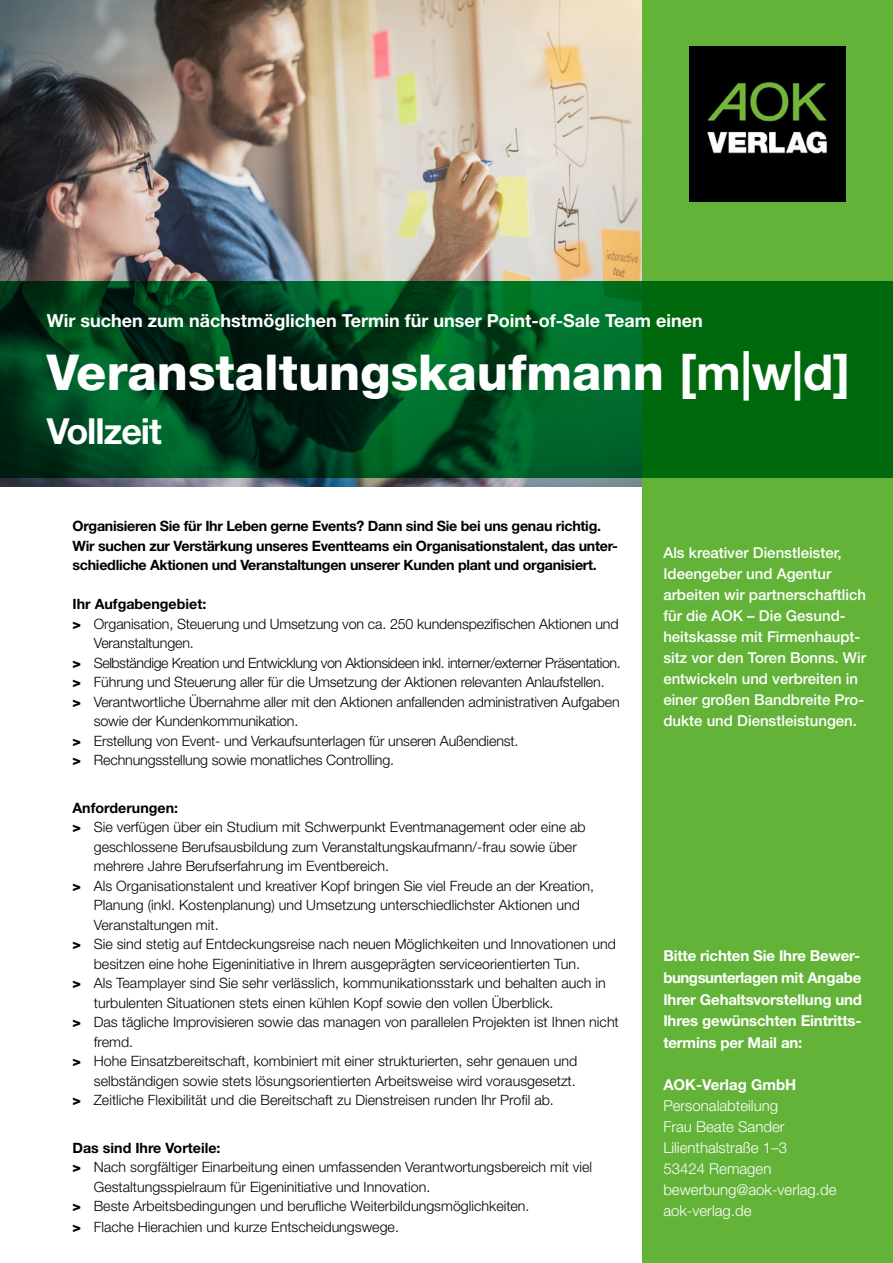
<style>
.page{position:relative;width:893px;height:1263px;background:#fff}
.page>*{position:absolute;margin:0;border:0;box-sizing:border-box;transform-origin:0 0}
.t1{font:800 49.5px "Helvetica Neue LT Std";color:#fff}
.t2{font:700 36px "Helvetica Neue LT Std";letter-spacing:-.03em;color:#fff}
.t3{font:700 18px "Helvetica Neue LT Std";color:#fff}
.t4{font:500 15px/21px "Helvetica Neue LT Std";color:#fff}
.t5{font:700 15px/21.8px "Helvetica Neue LT Std";letter-spacing:-.01em;color:#fff}
.t6{font:300 15px/21px "Helvetica Neue LT Std";color:#fff}
.t7{font:300 14.25px "Helvetica Neue LT Std";color:#000}
.t8{font:700 14.25px/19.5px "Helvetica Neue LT Std";letter-spacing:-.02em;color:#000}
.t9{font:300 14.25px "Helvetica Neue LT Std";letter-spacing:-.03em;color:#000}
.t10{font:700 14.25px "Helvetica Neue LT Std";color:#000}
.s1{font-weight:700}
.s2{font-weight:800}
</style>
<div class="page">
<img style="left:0;top:0;width:642px;height:486px">
<div style="left:642px;top:511px;width:251px;height:752px;background:#63b339"></div>
<div style="left:642px;top:0;width:251px;height:523px;background:#63b339"></div>
<img style="left:690px;top:47px;width:155px;height:155px">
<svg style="left:0;top:281px;width:893px;height:196px;background:#00511a"></svg>
<p class="t3" style="left:47px;top:310px;width:657px">Wir suchen zum nächstmöglichen Termin für unser Point-of-Sale Team einen</p>
<h1 class="t1" style="left:47px;top:343px;width:805px">Veranstaltungskaufmann <span class="s1">[m|w|d]</span></h1>
<h2 class="t2" style="left:47px;top:409px;width:117px">Vollzeit</h2>
<p class="t8" style="left:73px;top:516px;width:547px">Organisieren Sie für Ihr Leben gerne Events? Dann sind Sie bei uns genau richtig.<br>Wir suchen zur Verstärkung unseres Eventteams ein Organisationstalent, das unter&shy;schiedliche Aktionen und Veranstaltungen unserer Kunden plant und organisiert.</p>
<p class="t10" style="left:73px;top:595px;width:135px">Ihr Aufgabengebiet:</p>
<p class="t7" style="left:73px;top:615px;width:548px"><span class="s2">&gt;</span> Organisation, Steuerung und Umsetzung von ca. 250 kundenspezifischen Aktionen und</p>
<p class="t7" style="left:94px;top:634px;width:102px">Veranstaltungen.</p>
<p class="t9" style="left:73px;top:654px;width:550px"><span class="s2">&gt;</span> Selbständige Kreation und Entwicklung von Aktionsideen inkl. interner/externer Präsentation.</p>
<p class="t7" style="left:73px;top:673px;width:534px"><span class="s2">&gt;</span> Führung und Steuerung aller für die Umsetzung der Aktionen relevanten Anlaufstellen.</p>
<p class="t7" style="left:73px;top:693px;width:549px"><span class="s2">&gt;</span> Verantwortliche Übernahme aller mit den Aktionen anfallenden administrativen Aufgaben</p>
<p class="t7" style="left:94px;top:712px;width:206px">sowie der Kundenkommunikation.</p>
<p class="t7" style="left:73px;top:732px;width:448px"><span class="s2">&gt;</span> Erstellung von Event- und Verkaufsunterlagen für unseren Außendienst.</p>
<p class="t7" style="left:73px;top:751px;width:323px"><span class="s2">&gt;</span> Rechnungsstellung sowie monatliches Controlling.</p>
<p class="t10" style="left:73px;top:799px;width:107px">Anforderungen:</p>
<p class="t7" style="left:73px;top:818px;width:515px"><span class="s2">&gt;</span> Sie verfügen über ein Studium mit Schwerpunkt Eventmanagement oder eine ab</p>
<p class="t7" style="left:94px;top:838px;width:484px">geschlossene Berufsausbildung zum Veranstaltungskaufmann/-frau sowie über</p>
<p class="t7" style="left:94px;top:857px;width:297px">mehrere Jahre Berufserfahrung im Eventbereich.</p>
<p class="t7" style="left:73px;top:877px;width:523px"><span class="s2">&gt;</span> Als Organisationstalent und kreativer Kopf bringen Sie viel Freude an der Kreation,</p>
<p class="t7" style="left:94px;top:896px;width:488px">Planung (inkl. Kostenplanung) und Umsetzung unterschiedlichster Aktionen und</p>
<p class="t7" style="left:94px;top:916px;width:126px">Veranstaltungen mit.</p>
<p class="t7" style="left:73px;top:935px;width:545px"><span class="s2">&gt;</span> Sie sind stetig auf Entdeckungsreise nach neuen Möglichkeiten und Innovationen und</p>
<p class="t7" style="left:94px;top:955px;width:488px">besitzen eine hohe Eigeninitiative in Ihrem ausgeprägten serviceorientierten Tun.</p>
<p class="t7" style="left:73px;top:974px;width:535px"><span class="s2">&gt;</span> Als Teamplayer sind Sie sehr verlässlich, kommunikationsstark und behalten auch in</p>
<p class="t7" style="left:94px;top:994px;width:461px">turbulenten Situationen stets einen kühlen Kopf sowie den vollen Überblick.</p>
<p class="t7" style="left:73px;top:1013px;width:548px"><span class="s2">&gt;</span> Das tägliche Improvisieren sowie das managen von parallelen Projekten ist Ihnen nicht</p>
<p class="t7" style="left:94px;top:1033px;width:41px">fremd.</p>
<p class="t7" style="left:73px;top:1052px;width:506px"><span class="s2">&gt;</span> Hohe Einsatzbereitschaft, kombiniert mit einer strukturierten, sehr genauen und</p>
<p class="t7" style="left:94px;top:1072px;width:483px">selbständigen sowie stets lösungsorientierten Arbeitsweise wird vorausgesetzt.</p>
<p class="t7" style="left:73px;top:1091px;width:483px"><span class="s2">&gt;</span> Zeitliche Flexibilität und die Bereitschaft zu Dienstreisen runden Ihr Profil ab.</p>
<p class="t10" style="left:73px;top:1139px;width:150px">Das sind Ihre Vorteile:</p>
<p class="t7" style="left:73px;top:1158px;width:521px"><span class="s2">&gt;</span> Nach sorgfältiger Einarbeitung einen umfassenden Verantwortungsbereich mit viel</p>
<p class="t7" style="left:94px;top:1178px;width:338px">Gestaltungsspielraum für Eigeninitiative und Innovation.</p>
<p class="t7" style="left:73px;top:1197px;width:459px"><span class="s2">&gt;</span> Beste Arbeitsbedingungen und berufliche Weiterbildungsmöglichkeiten.</p>
<p class="t7" style="left:73px;top:1218px;width:328px"><span class="s2">&gt;</span> Flache Hierachien und kurze Entscheidungswege.</p>
<p class="t4" style="left:663px;top:542px;width:204px">Als kreativer Dienstleister,<br>Ideengeber und Agentur arbeiten wir partnerschaftlich für die AOK – Die Gesund&shy;heitskasse mit Firmenhaupt&shy;sitz vor den Toren Bonns. Wir entwickeln und verbreiten in einer großen Bandbreite Pro&shy;dukte und Dienstleistungen.</p>
<p class="t5" style="left:663px;top:945px;width:200px">Bitte richten Sie Ihre Bewer&shy;bungsunterlagen mit Angabe<br>Ihrer Gehaltsvorstellung und<br>Ihres gewünschten Eintritts&shy;termins per Mail an:</p>
<p class="t5" style="left:663px;top:1074px;width:135px">AOK-Verlag GmbH</p>
<p class="t6" style="left:663px;top:1095px;width:175px">Personalabteilung<br>Frau Beate Sander<br>Lilienthalstraße 1–3<br>53424 Remagen bewerbung@aok-verlag.de aok-verlag.de</p>
</div>
